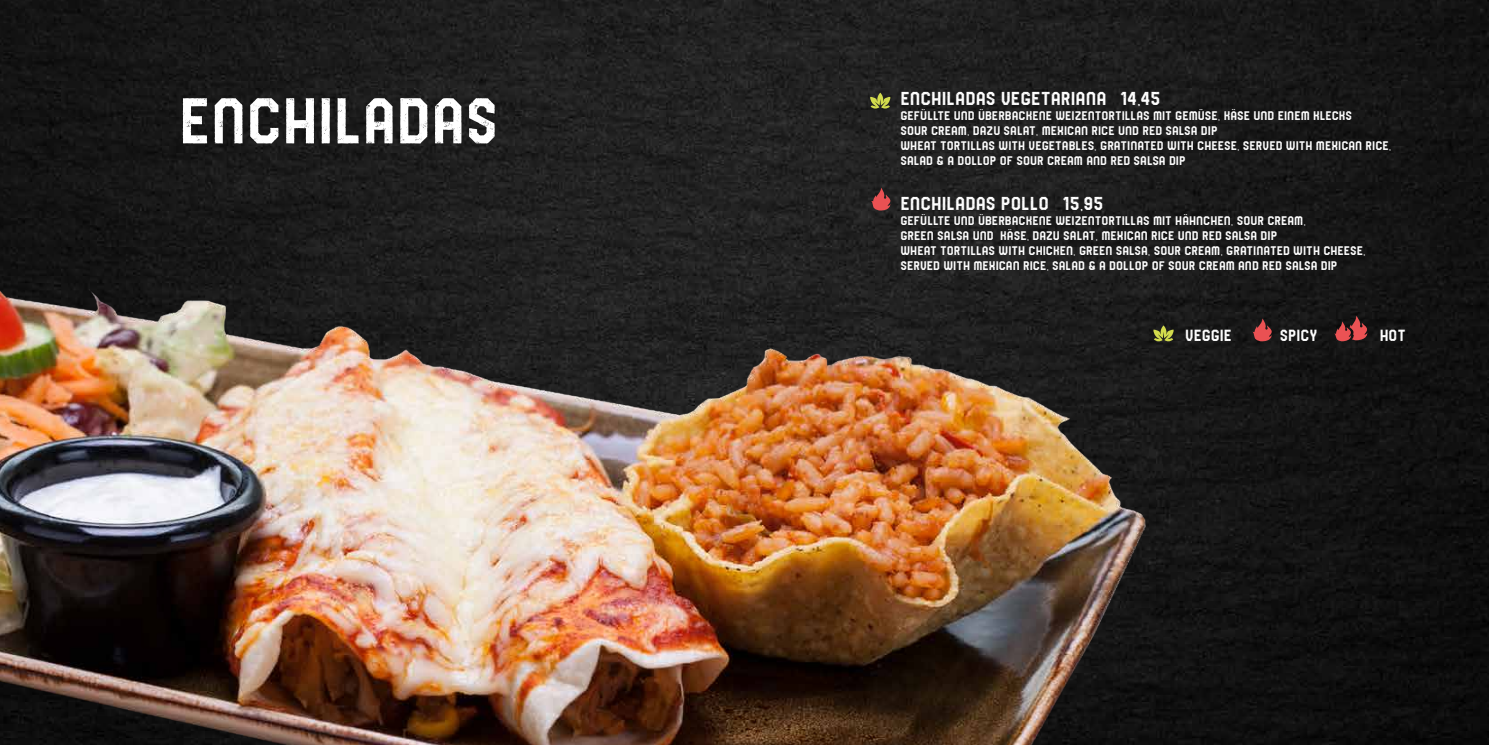
<style>
.page{position:relative;width:1489px;height:745px;background:#fff}
.page>*{position:absolute;margin:0;border:0;box-sizing:border-box;transform-origin:0 0}
.t1{font:64.75px "Douglas Calgury Block";color:#fff}
.t2{font:18.75px "Douglas Calgury Block";color:#fff}
.t3{font:16.12px "Douglas Calgury Block";color:#fff}
.t4{font:12.5px/15px "Douglas Calgury Block";color:#fff}
</style>
<div class="page">
<div style="left:1328px;top:0;width:160px;height:744px;background:#111"></div>
<img style="left:0;top:0;width:1328px;height:744px">
<svg style="left:1153px;top:325px;width:20px;height:16px"></svg>
<svg style="left:1252px;top:318px;width:19px;height:23px"></svg>
<svg style="left:1333px;top:315px;width:34px;height:27px"></svg>
<svg style="left:870px;top:93px;width:20px;height:15px"></svg>
<svg style="left:871px;top:187px;width:19px;height:24px"></svg>
<h1 class="t1" style="left:179px;top:77px;width:321px">ENCHILADAS</h1>
<h2 class="t2" style="left:900px;top:85px;width:262px">ENCHILADAS VEGETARIANA 14,45</h2>
<p class="t4" style="left:900px;top:107px;width:492px">GEFÜLLTE UND ÜBERBACKENE WEIZENTORTILLAS MIT GEMÜSE, KÄSE UND EINEM KLECKS<br>SOUR CREAM, DAZU SALAT, MEXICAN RICE UND RED SALSA DIP<br>WHEAT TORTILLAS WITH VEGETABLES, GRATINATED WITH CHEESE, SERVED WITH MEXICAN RICE, SALAD &amp; A DOLLOP OF SOUR CREAM AND RED SALSA DIP</p>
<h2 class="t2" style="left:900px;top:190px;width:204px">ENCHILADAS POLLO 15,95</h2>
<p class="t4" style="left:900px;top:212px;width:467px">GEFÜLLTE UND ÜBERBACKENE WEIZENTORTILLAS MIT HÄHNCHEN, SOUR CREAM,<br>GREEN SALSA UND KÄSE, DAZU SALAT, MEXICAN RICE UND RED SALSA DIP<br>WHEAT TORTILLAS WITH CHICKEN, GREEN SALSA, SOUR CREAM, GRATINATED WITH CHEESE, SERVED WITH MEXICAN RICE, SALAD &amp; A DOLLOP OF SOUR CREAM AND RED SALSA DIP</p>
<p class="t3" style="left:1185px;top:324px;width:48px">VEGGIE</p>
<p class="t3" style="left:1279px;top:324px;width:39px">SPICY</p>
<p class="t3" style="left:1379px;top:324px;width:28px">HOT</p>
</div>
